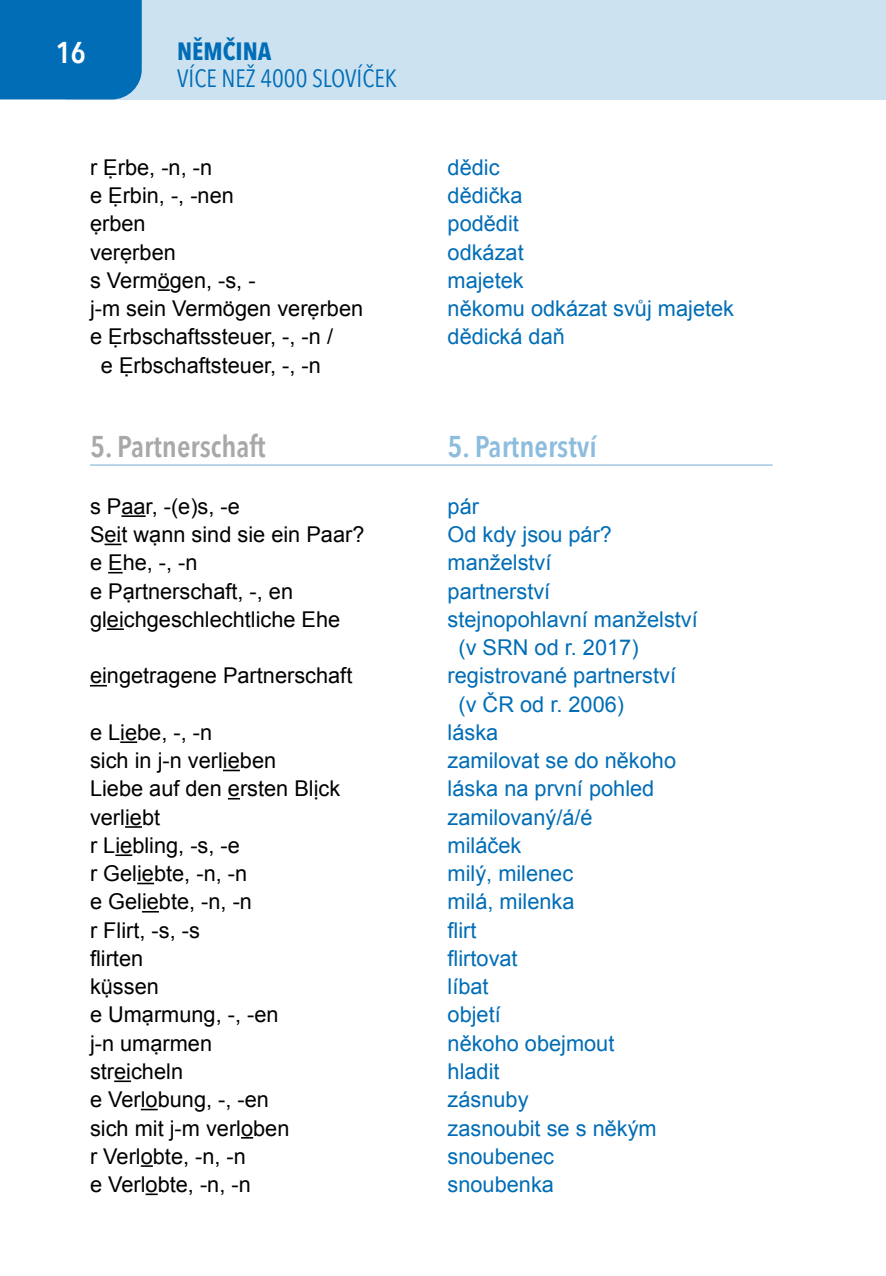
<style>
.page{position:relative;width:886px;height:1276px;background:#fff}
.page>*{position:absolute;margin:0;border:0;box-sizing:border-box;transform-origin:0 0}
.nemcina_nadpis_02{font:600 30px "Avenir Next Condensed";color:#a8a8a7}
.nemcina_nadpis_02-2{font:600 30px "Avenir Next Condensed";color:#8cbdde}
.t1{font:600 30px "Avenir Next Condensed";color:#fff}
.t2{font:25px "Avenir Next Condensed";color:#006db6}
.t3{font:700 25px "Avenir Next Condensed";color:#006db6}
.BLOK_slovica_arial_8{font:21.75px "Arial";color:#000}
.BLOK_slovica_arial_8-2{font:21.75px "Arial";color:#006db6}
</style>
<div class="page">
<div style="left:66px;top:0;width:820px;height:99px;background:#cce2f0"></div>
<div style="left:0;top:0;width:142px;height:99px;background:#006db6"></div>
<svg style="left:158px;top:289px;width:12px;height:2px"></svg>
<hr style="left:90px;top:464px;width:682px;height:2px;background:#8cbdde">
<hr style="left:121px;top:515px;width:25px;height:2px;background:#000">
<svg style="left:105px;top:543px;width:16px;height:2px"></svg>
<svg style="left:108px;top:572px;width:15px;height:1px"></svg>
<svg style="left:107px;top:628px;width:17px;height:2px"></svg>
<svg style="left:90px;top:685px;width:17px;height:1px"></svg>
<svg style="left:120px;top:741px;width:17px;height:2px"></svg>
<svg style="left:223px;top:769px;width:17px;height:2px"></svg>
<svg style="left:228px;top:798px;width:12px;height:1px"></svg>
<svg style="left:125px;top:826px;width:17px;height:2px"></svg>
<svg style="left:115px;top:854px;width:17px;height:2px"></svg>
<svg style="left:137px;top:882px;width:17px;height:2px"></svg>
<svg style="left:142px;top:911px;width:17px;height:1px"></svg>
<svg style="left:114px;top:1080px;width:17px;height:2px"></svg>
<svg style="left:141px;top:1108px;width:17px;height:2px"></svg>
<svg style="left:241px;top:1137px;width:12px;height:1px"></svg>
<svg style="left:141px;top:1165px;width:12px;height:1px"></svg>
<svg style="left:146px;top:1193px;width:12px;height:2px"></svg>
<h1 class="t1" style="left:56px;top:27px;width:31px">16</h1>
<p class="t3" style="left:177px;top:35px;width:96px">NĚMČINA</p>
<p class="t2" style="left:177px;top:57px;width:221px">VÍCE NEŽ 4000 SLOVÍČEK</p>
<p class="BLOK_slovica_arial_8" style="left:90px;top:153px;width:124px">r Ẹrbe, -n, -n</p>
<p class="BLOK_slovica_arial_8-2" style="left:448px;top:153px;width:53px">dědic</p>
<p class="BLOK_slovica_arial_8" style="left:90px;top:181px;width:145px">e Ẹrbin, -, -nen</p>
<p class="BLOK_slovica_arial_8-2" style="left:448px;top:181px;width:76px">dědička</p>
<p class="BLOK_slovica_arial_8" style="left:90px;top:209px;width:57px">ẹrben</p>
<p class="BLOK_slovica_arial_8-2" style="left:448px;top:209px;width:73px">podědit</p>
<p class="BLOK_slovica_arial_8" style="left:90px;top:238px;width:87px">verẹrben</p>
<p class="BLOK_slovica_arial_8-2" style="left:448px;top:238px;width:78px">odkázat</p>
<p class="BLOK_slovica_arial_8" style="left:90px;top:266px;width:167px">s Vermögen, -s, -</p>
<p class="BLOK_slovica_arial_8-2" style="left:448px;top:266px;width:78px">majetek</p>
<p class="BLOK_slovica_arial_8" style="left:90px;top:294px;width:275px">j-m sein Vermögen verẹrben</p>
<p class="BLOK_slovica_arial_8-2" style="left:448px;top:294px;width:288px">někomu odkázat svůj majetek</p>
<p class="BLOK_slovica_arial_8" style="left:90px;top:322px;width:244px">e Ẹrbschaftssteuer, -, -n /</p>
<p class="BLOK_slovica_arial_8-2" style="left:448px;top:322px;width:119px">dědická daň</p>
<p class="BLOK_slovica_arial_8" style="left:101px;top:351px;width:222px">e Ẹrbschaftsteuer, -, -n</p>
<p class="nemcina_nadpis_02" style="left:90px;top:421px;width:177px">5. Partnerschaft</p>
<p class="nemcina_nadpis_02-2" style="left:448px;top:421px;width:151px">5. Partnerství</p>
<p class="BLOK_slovica_arial_8" style="left:90px;top:492px;width:151px">s Paar, -(e)s, -e</p>
<p class="BLOK_slovica_arial_8-2" style="left:448px;top:492px;width:33px">pár</p>
<p class="BLOK_slovica_arial_8" style="left:90px;top:520px;width:276px">Seit wạnn sind sie ein Paar?</p>
<p class="BLOK_slovica_arial_8-2" style="left:448px;top:520px;width:166px">Od kdy jsou pár?</p>
<p class="BLOK_slovica_arial_8" style="left:90px;top:548px;width:109px">e Ehe, -, -n</p>
<p class="BLOK_slovica_arial_8-2" style="left:448px;top:548px;width:105px">manželství</p>
<p class="BLOK_slovica_arial_8" style="left:90px;top:577px;width:205px">e Pạrtnerschaft, -, en</p>
<p class="BLOK_slovica_arial_8-2" style="left:448px;top:577px;width:104px">partnerství</p>
<p class="BLOK_slovica_arial_8" style="left:90px;top:605px;width:252px">gleichgeschlechtliche Ehe</p>
<p class="BLOK_slovica_arial_8-2" style="left:448px;top:605px;width:252px">stejnopohlavní manželství</p>
<p class="BLOK_slovica_arial_8-2" style="left:458px;top:633px;width:182px">(v SRN od r. 2017)</p>
<p class="BLOK_slovica_arial_8" style="left:90px;top:661px;width:264px">eingetragene Partnerschaft</p>
<p class="BLOK_slovica_arial_8-2" style="left:448px;top:661px;width:230px">registrované partnerství</p>
<p class="BLOK_slovica_arial_8-2" style="left:458px;top:690px;width:167px">(v ČR od r. 2006)</p>
<p class="BLOK_slovica_arial_8" style="left:90px;top:718px;width:124px">e Liebe, -, -n</p>
<p class="BLOK_slovica_arial_8-2" style="left:448px;top:718px;width:52px">láska</p>
<p class="BLOK_slovica_arial_8" style="left:90px;top:746px;width:188px">sich in j-n verlieben</p>
<p class="BLOK_slovica_arial_8-2" style="left:448px;top:746px;width:230px">zamilovat se do někoho</p>
<p class="BLOK_slovica_arial_8" style="left:90px;top:774px;width:252px">Liebe auf den ersten Blịck</p>
<p class="BLOK_slovica_arial_8-2" style="left:448px;top:774px;width:208px">láska na první pohled</p>
<p class="BLOK_slovica_arial_8" style="left:90px;top:803px;width:72px">verliebt</p>
<p class="BLOK_slovica_arial_8-2" style="left:448px;top:803px;width:147px">zamilovaný/á/é</p>
<p class="BLOK_slovica_arial_8" style="left:90px;top:831px;width:151px">r Liebling, -s, -e</p>
<p class="BLOK_slovica_arial_8-2" style="left:448px;top:831px;width:75px">miláček</p>
<p class="BLOK_slovica_arial_8" style="left:90px;top:859px;width:159px">r Geliebte, -n, -n</p>
<p class="BLOK_slovica_arial_8-2" style="left:448px;top:859px;width:127px">milý, milenec</p>
<p class="BLOK_slovica_arial_8" style="left:90px;top:887px;width:164px">e Geliebte, -n, -n</p>
<p class="BLOK_slovica_arial_8-2" style="left:448px;top:887px;width:128px">milá, milenka</p>
<p class="BLOK_slovica_arial_8" style="left:90px;top:916px;width:111px">r Flirt, -s, -s</p>
<p class="BLOK_slovica_arial_8-2" style="left:448px;top:916px;width:30px">flirt</p>
<p class="BLOK_slovica_arial_8" style="left:90px;top:944px;width:55px">flirten</p>
<p class="BLOK_slovica_arial_8-2" style="left:448px;top:944px;width:72px">flirtovat</p>
<p class="BLOK_slovica_arial_8" style="left:90px;top:972px;width:70px">kụ̈ssen</p>
<p class="BLOK_slovica_arial_8-2" style="left:448px;top:972px;width:43px">líbat</p>
<p class="BLOK_slovica_arial_8" style="left:90px;top:1000px;width:190px">e Umạrmung, -, -en</p>
<p class="BLOK_slovica_arial_8-2" style="left:448px;top:1000px;width:55px">objetí</p>
<p class="BLOK_slovica_arial_8" style="left:90px;top:1029px;width:124px">j-n umạrmen</p>
<p class="BLOK_slovica_arial_8-2" style="left:448px;top:1029px;width:168px">někoho obejmout</p>
<p class="BLOK_slovica_arial_8" style="left:90px;top:1057px;width:95px">streicheln</p>
<p class="BLOK_slovica_arial_8-2" style="left:448px;top:1057px;width:53px">hladit</p>
<p class="BLOK_slovica_arial_8" style="left:90px;top:1085px;width:180px">e Verlobung, -, -en</p>
<p class="BLOK_slovica_arial_8-2" style="left:448px;top:1085px;width:82px">zásnuby</p>
<p class="BLOK_slovica_arial_8" style="left:90px;top:1113px;width:201px">sich mit j-m verloben</p>
<p class="BLOK_slovica_arial_8-2" style="left:448px;top:1113px;width:211px">zasnoubit se s někým</p>
<p class="BLOK_slovica_arial_8" style="left:90px;top:1142px;width:157px">r Verlobte, -n, -n</p>
<p class="BLOK_slovica_arial_8-2" style="left:448px;top:1142px;width:108px">snoubenec</p>
<p class="BLOK_slovica_arial_8" style="left:90px;top:1170px;width:162px">e Verlobte, -n, -n</p>
<p class="BLOK_slovica_arial_8-2" style="left:448px;top:1170px;width:108px">snoubenka</p>
</div>
